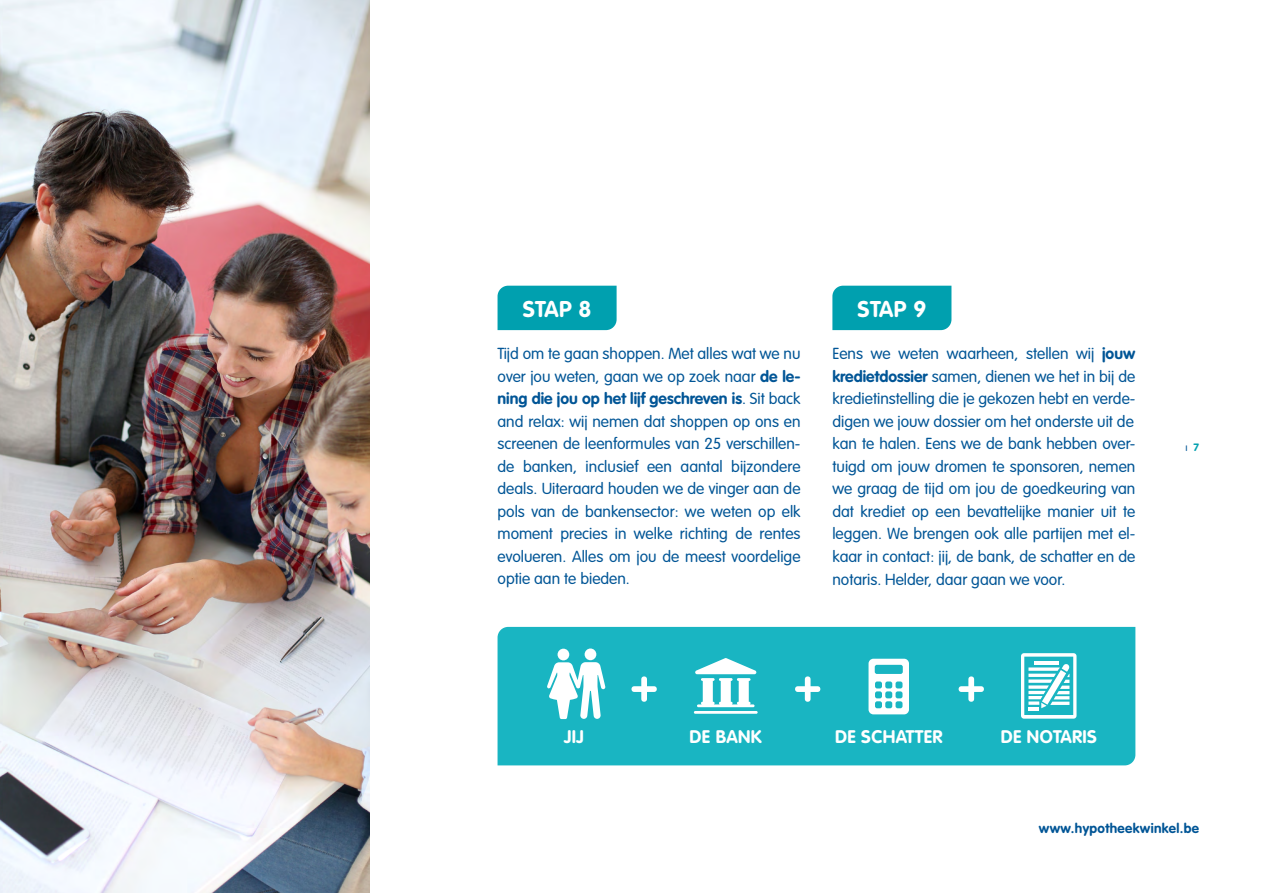
<style>
.page{position:relative;width:1263px;height:893px;background:#fff}
.page>*{position:absolute;margin:0;border:0;box-sizing:border-box;transform-origin:0 0}
.t1{font:700 22.5px "VAG Rounded Std";letter-spacing:.02em;color:#fff}
.t2{font:700 18px "VAG Rounded Std";letter-spacing:.02em;color:#fff}
.t3{font:300 15.75px/22.5px "VAG Rounded Std";color:#005596;text-align:justify}
.t4{font:700 13.5px "VAG Rounded Std";letter-spacing:.025em;color:#005596}
.t5{font:300 10.5px "VAG Rounded Std";color:#005596}
.s1{font-weight:700}
.s2{font-weight:700;color:#00a0af}
</style>
<div class="page">
<div style="left:497px;top:627px;width:638px;height:138px;background:#19b5c2"></div>
<img style="left:0;top:0;width:370px;height:893px">
<div style="left:497px;top:286px;width:120px;height:44px;background:#00a0af"></div>
<div style="left:832px;top:286px;width:119px;height:44px;background:#00a0af"></div>
<svg style="left:1021px;top:653px;width:55px;height:66px"></svg>
<hr style="left:694px;top:711px;width:64px;height:3px;background:#fff">
<svg style="left:695px;top:658px;width:61px;height:49px"></svg>
<svg style="left:631px;top:676px;width:26px;height:26px"></svg>
<svg style="left:795px;top:676px;width:25px;height:26px"></svg>
<svg style="left:958px;top:676px;width:26px;height:26px"></svg>
<svg style="left:868px;top:659px;width:41px;height:55px"></svg>
<div style="left:585px;top:648px;width:11px;height:12px;background:#fff;border-radius:50%"></div>
<div style="left:557px;top:649px;width:12px;height:11px;background:#fff;border-radius:50%"></div>
<svg style="left:547px;top:662px;width:58px;height:57px"></svg>
<h1 class="t1" style="left:523px;top:295px;width:70px">STAP 8</h1>
<h1 class="t1" style="left:857px;top:295px;width:70px">STAP 9</h1>
<p class="t3" style="left:497px;top:343px;width:304px">Tijd om te gaan shoppen. Met alles wat we nu over jou weten, gaan we op zoek naar <span class="s1">de le&shy;ning die jou op het lijf geschreven is</span>. Sit back and relax: wij nemen dat shoppen op ons en screenen de leenformules van 25 verschillen&shy;de banken, inclusief een aantal bijzondere deals. Uiteraard houden we de vinger aan de pols van de bankensector: we weten op elk moment precies in welke richting de rentes evolueren. Alles om jou de meest voordelige optie aan te bieden.</p>
<p class="t3" style="left:832px;top:343px;width:304px">Eens we weten waarheen, stellen wij <span class="s1">jouw kredietdossier</span> samen, dienen we het in bij de kredietinstelling die je gekozen hebt en verde&shy;digen we jouw dossier om het onderste uit de kan te halen. Eens we de bank hebben over&shy;tuigd om jouw dromen te sponsoren, nemen we graag de tijd om jou de goedkeuring van dat krediet op een bevattelijke manier uit te leggen. We brengen ook alle partijen met el&shy;kaar in contact: jij, de bank, de schatter en de notaris. Helder, daar gaan we voor.</p>
<p class="t5" style="left:1185px;top:441px;width:15px">ı <span class="s2">7</span></p>
<p class="t2" style="left:564px;top:726px;width:21px">JIJ</p>
<p class="t2" style="left:690px;top:726px;width:74px">DE BANK</p>
<p class="t2" style="left:835px;top:726px;width:109px">DE SCHATTER</p>
<p class="t2" style="left:1001px;top:726px;width:98px">DE NOTARIS</p>
<p class="t4" style="left:1039px;top:821px;width:162px">www.hypotheekwinkel.be</p>
</div>
